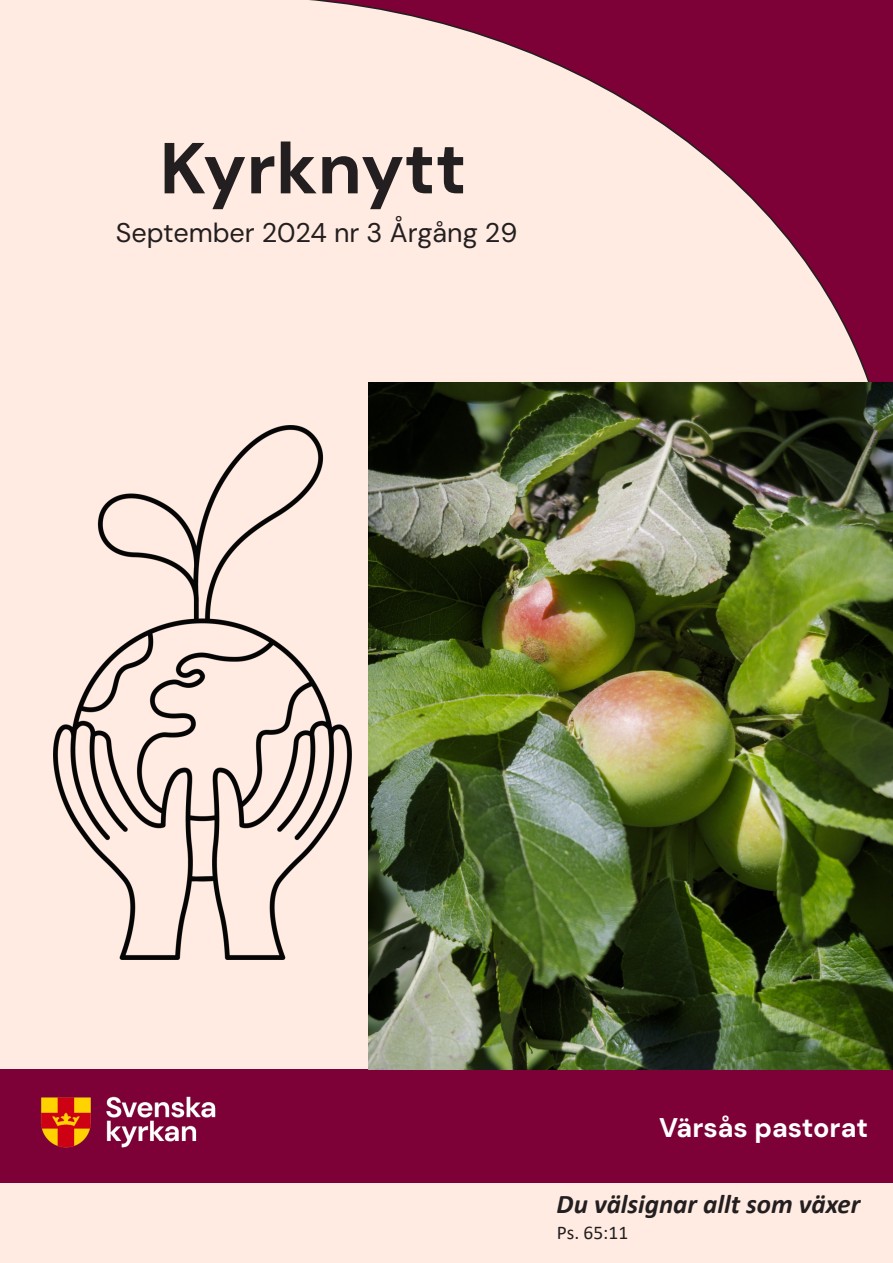
<style>
.page{position:relative;width:893px;height:1263px;background:#fff}
.page>*{position:absolute;margin:0;border:0;box-sizing:border-box;transform-origin:0 0}
.t1{font:700 72px "DM Sans";color:#231f20}
.t2{font:27px "DM Sans";color:#231f20}
.t3{font:italic 700 27px "Calibri";color:#231f20}
.t4{font:700 27px "DM Sans";color:#fff}
.t5{font:19.5px "Calibri";color:#231f20}
</style>
<div class="page">
<svg style="left:260px;top:0;width:632px;height:515px;background:#d8a7af"></svg>
<div style="left:0;top:515px;width:892px;height:748px;background:#ffebe1"></div>
<div style="left:0;top:0;width:260px;height:725px;background:#ffebe1"></div>
<div style="left:0;top:1069px;width:892px;height:114px;background:#7d0037"></div>
<img style="left:41px;top:1096px;width:175px;height:52px">
<img style="left:368px;top:382px;width:524px;height:687px">
<img style="left:54px;top:426px;width:297px;height:533px">
<h1 class="t1" style="left:160px;top:123px;width:308px">Kyrknytt</h1>
<p class="t2" style="left:116px;top:216px;width:403px">September 2024 nr 3 Årgång 29</p>
<p class="t4" style="left:659px;top:1111px;width:210px">Värsås pastorat</p>
<p class="t3" style="left:557px;top:1185px;width:305px">Du välsignar allt som växer</p>
<p class="t5" style="left:557px;top:1219px;width:73px">Ps. 65:11</p>
</div>
